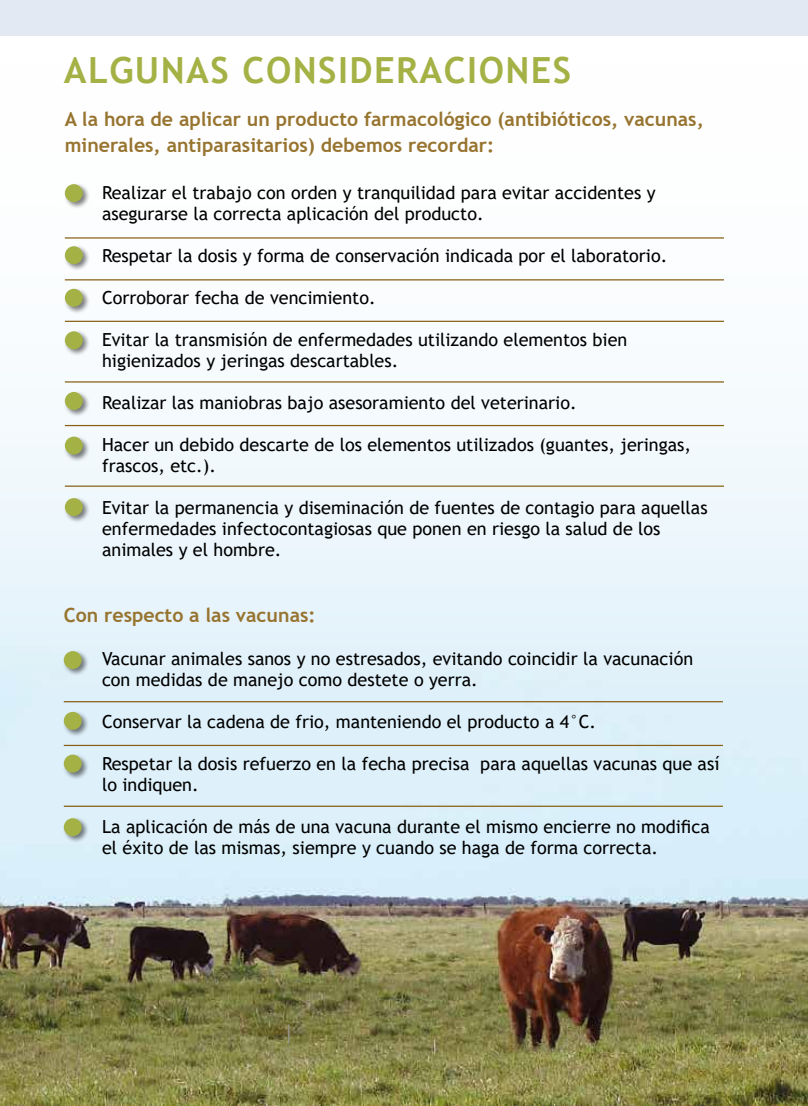
<style>
.page{position:relative;width:808px;height:1106px;background:#fff}
.page>*{position:absolute;margin:0;border:0;box-sizing:border-box;transform-origin:0 0}
.t1{font:700 36px "Trebuchet MS";letter-spacing:.04em;color:#a4b144}
.t2{font:700 19.5px/25.5px "Trebuchet MS";color:#97742f}
.t3{font:18px/21px "Trebuchet MS";color:#000}
</style>
<div class="page">
<img style="left:0;top:237px;width:808px;height:869px">
<hr style="left:65px;top:237px;width:659px;height:1px;background:#886114">
<hr style="left:64px;top:701px;width:659px;height:1px;background:#886114">
<hr style="left:64px;top:744px;width:659px;height:2px;background:#886114">
<hr style="left:64px;top:805px;width:659px;height:2px;background:#886114">
<hr style="left:65px;top:279px;width:659px;height:1px;background:#886114">
<hr style="left:65px;top:321px;width:659px;height:1px;background:#886114">
<hr style="left:65px;top:381px;width:659px;height:1px;background:#886114">
<hr style="left:65px;top:425px;width:659px;height:1px;background:#886114">
<hr style="left:65px;top:485px;width:659px;height:2px;background:#886114">
<div style="left:63px;top:182px;width:27px;height:27px;background:#000;opacity:.5"></div>
<div style="left:65px;top:184px;width:18px;height:18px;background:#a4b144;border-radius:50%"></div>
<div style="left:62px;top:649px;width:27px;height:27px;background:#000;opacity:.5"></div>
<div style="left:64px;top:651px;width:18px;height:18px;background:#a4b144;border-radius:50%"></div>
<div style="left:62px;top:710px;width:27px;height:27px;background:#000;opacity:.5"></div>
<div style="left:64px;top:712px;width:18px;height:17px;background:#a4b144;border-radius:50%"></div>
<div style="left:62px;top:753px;width:27px;height:27px;background:#000;opacity:.5"></div>
<div style="left:64px;top:754px;width:18px;height:18px;background:#a4b144;border-radius:50%"></div>
<div style="left:62px;top:816px;width:27px;height:27px;background:#000;opacity:.5"></div>
<div style="left:64px;top:818px;width:18px;height:18px;background:#a4b144;border-radius:50%"></div>
<div style="left:63px;top:244px;width:27px;height:27px;background:#000;opacity:.5"></div>
<div style="left:65px;top:246px;width:18px;height:18px;background:#a4b144;border-radius:50%"></div>
<div style="left:63px;top:287px;width:27px;height:27px;background:#000;opacity:.5"></div>
<div style="left:65px;top:289px;width:18px;height:18px;background:#a4b144;border-radius:50%"></div>
<div style="left:63px;top:330px;width:27px;height:27px;background:#000;opacity:.5"></div>
<div style="left:65px;top:331px;width:18px;height:18px;background:#a4b144;border-radius:50%"></div>
<div style="left:63px;top:390px;width:27px;height:27px;background:#000;opacity:.5"></div>
<div style="left:65px;top:392px;width:18px;height:18px;background:#a4b144;border-radius:50%"></div>
<div style="left:63px;top:435px;width:27px;height:27px;background:#000;opacity:.5"></div>
<div style="left:65px;top:436px;width:18px;height:18px;background:#a4b144;border-radius:50%"></div>
<div style="left:63px;top:496px;width:27px;height:27px;background:#000;opacity:.5"></div>
<div style="left:65px;top:498px;width:18px;height:18px;background:#a4b144;border-radius:50%"></div>
<div style="left:0;top:0;width:808px;height:36px;background:#e2e9f3"></div>
<svg style="left:289px;top:1024px;width:1px;height:19px"></svg>
<h1 class="t1" style="left:64px;top:47px;width:425px">Algunas CONSIDERACIONE</h1>
<h1 class="t1" style="left:553px;top:47px;width:20px">S</h1>
<p class="t2" style="left:65px;top:106px;width:640px">A la hora de aplicar un producto farmacológico (antibióticos, vacunas, minerales, antiparasitarios) debemos recordar:</p>
<p class="t3" style="left:102px;top:182px;width:555px">Realizar el trabajo con orden y tranquilidad para evitar accidentes y asegurarse la correcta aplicación del producto.</p>
<p class="t3" style="left:102px;top:245px;width:567px">Respetar la dosis y forma de conservación indicada por el laboratorio.</p>
<p class="t3" style="left:102px;top:287px;width:275px">Corroborar fecha de vencimiento.</p>
<p class="t3" style="left:102px;top:329px;width:527px">Evitar la transmisión de enfermedades utilizando elementos bien higienizados y jeringas descartables.</p>
<p class="t3" style="left:102px;top:392px;width:476px">Realizar las maniobras bajo asesoramiento del veterinario.</p>
<p class="t3" style="left:102px;top:434px;width:591px">Hacer un debido descarte de los elementos utilizados (guantes, jeringas, frascos, etc.).</p>
<p class="t3" style="left:102px;top:497px;width:607px">Evitar la permanencia y diseminación de fuentes de contagio para aquellas enfermedades infectocontagiosas que ponen en riesgo la salud de los animales y el hombre.</p>
<p class="t2" style="left:64px;top:602px;width:253px">Con respecto a las vacunas:</p>
<p class="t3" style="left:102px;top:648px;width:593px">Vacunar animales sanos y no estresados, evitando coincidir la vacunación con medidas de manejo como destete o yerra.</p>
<p class="t3" style="left:102px;top:711px;width:496px">Conservar la cadena de frio, manteniendo el producto a 4°C.</p>
<p class="t3" style="left:102px;top:753px;width:619px">Respetar la dosis refuerzo en la fecha precisa para aquellas vacunas que así lo indiquen.</p>
<p class="t3" style="left:102px;top:816px;width:609px">La aplicación de más de una vacuna durante el mismo encierre no modifica el éxito de las mismas, siempre y cuando se haga de forma correcta.</p>
</div>
